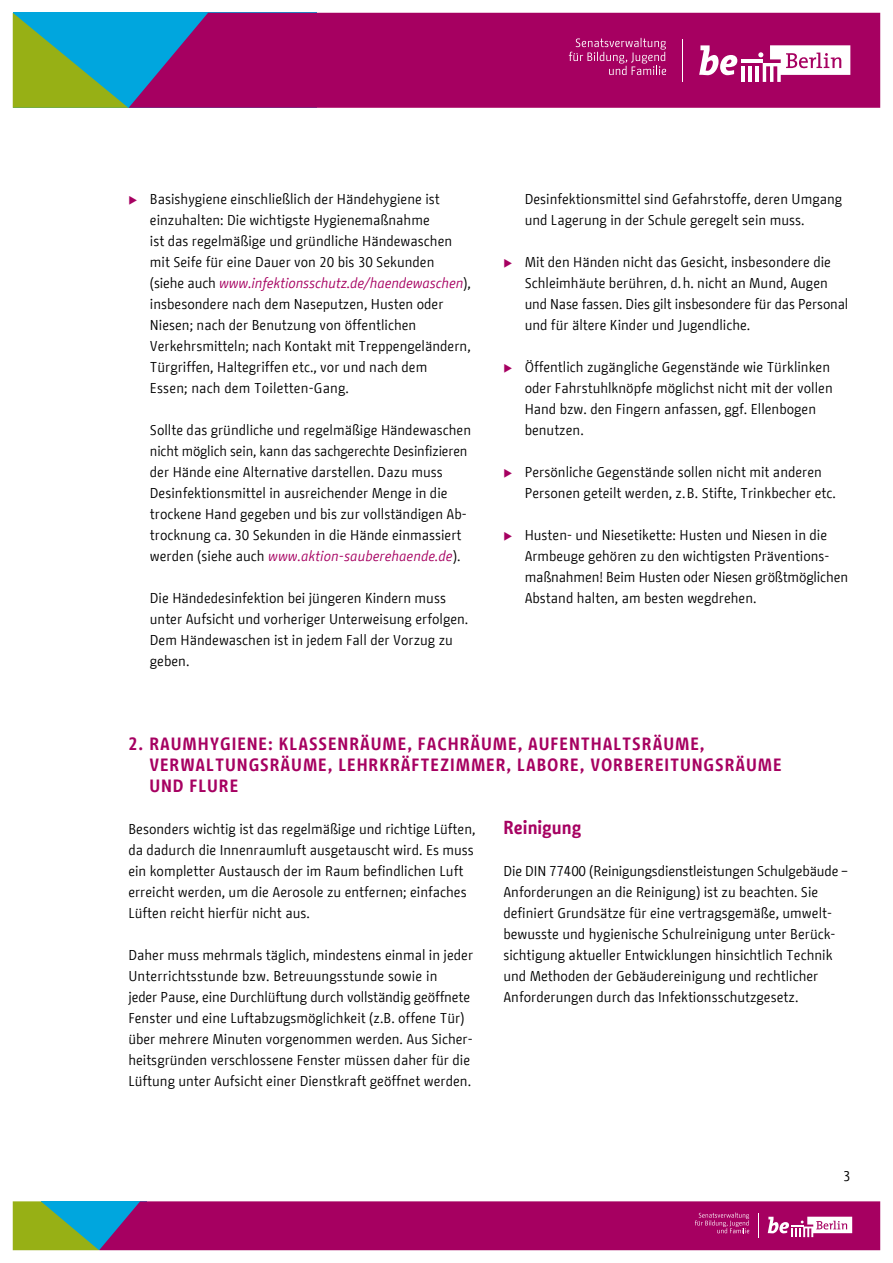
<style>
.page{position:relative;width:893px;height:1263px;background:#fff}
.page>*{position:absolute;margin:0;border:0;box-sizing:border-box;transform-origin:0 0}
.t1{font:700 18.75px "BMF Change";color:#a60061}
.t2{font:700 17.7px/21px "BMF Change";letter-spacing:.05em;color:#a60061}
.t3{font:14.25px/21px "BMF Change";color:#000}
.s1{font-style:italic;color:#a60061}
</style>
<div class="page">
<svg style="left:12px;top:13px;width:116px;height:95px;background:#4eac7a"></svg>
<svg style="left:128px;top:13px;width:753px;height:95px;background:#9c0b69"></svg>
<svg style="left:12px;top:1201px;width:869px;height:49px;background:#9e1e68"></svg>
<svg style="left:699px;top:45px;width:38px;height:30px"></svg>
<hr style="left:741px;top:66px;width:3px;height:16px;background:#fff">
<hr style="left:748px;top:66px;width:4px;height:16px;background:#fff">
<hr style="left:755px;top:66px;width:4px;height:16px;background:#fff">
<hr style="left:741px;top:59px;width:22px;height:4px;background:#fff">
<svg style="left:758px;top:45px;width:92px;height:37px"></svg>
<hr style="left:682px;top:39px;width:1px;height:43px;background:#fff">
<svg style="left:569px;top:38px;width:97px;height:37px;background:#b32678"></svg>
<p class="t3" style="left:150px;top:188px;width:322px">Basishygiene einschließlich der Händehygiene ist einzuhalten: Die wichtigste Hygienemaßnahme<br>ist das regelmäßige und gründliche Händewaschen mit Seife für eine Dauer von 20 bis 30 Sekunden (siehe auch <span class="s1">www.infektionsschutz.de/haendewaschen</span>), insbesondere nach dem Naseputzen, Husten oder Niesen; nach der Benutzung von öffentlichen Verkehrsmitteln; nach Kontakt mit Treppengeländern, Türgriffen, Haltegriffen etc., vor und nach dem<br>Essen; nach dem Toiletten-Gang.</p>
<p class="t3" style="left:150px;top:419px;width:323px">Sollte das gründliche und regelmäßige Händewaschen nicht möglich sein, kann das sachgerechte Desinfizieren der Hände eine Alternative darstellen. Dazu muss Desinfektionsmittel in ausreichender Menge in die trockene Hand gegeben und bis zur vollständigen Ab&shy;trocknung ca. 30 Sekunden in die Hände einmassiert werden (siehe auch <span class="s1">www.aktion-sauberehaende.de</span>).</p>
<p class="t3" style="left:150px;top:587px;width:320px">Die Händedesinfektion bei jüngeren Kindern muss unter Aufsicht und vorheriger Unterweisung erfolgen.<br>Dem Händewaschen ist in jedem Fall der Vorzug zu geben.</p>
<p class="t3" style="left:525px;top:188px;width:319px">Desinfektionsmittel sind Gefahrstoffe, deren Umgang und Lagerung in der Schule geregelt sein muss.</p>
<p class="t3" style="left:525px;top:251px;width:325px">Mit den Händen nicht das Gesicht, insbesondere die Schleimhäute berühren, d.h. nicht an Mund, Augen und Nase fassen. Dies gilt insbesondere für das Personal und für ältere Kinder und Jugendliche.</p>
<p class="t3" style="left:525px;top:356px;width:310px">Öffentlich zugängliche Gegenstände wie Türklinken oder Fahrstuhlknöpfe möglichst nicht mit der vollen Hand bzw. den Fingern anfassen, ggf. Ellenbogen benutzen.</p>
<p class="t3" style="left:525px;top:461px;width:313px">Persönliche Gegenstände sollen nicht mit anderen<br>Personen geteilt werden, z.B. Stifte, Trinkbecher etc.</p>
<p class="t3" style="left:525px;top:524px;width:325px">Husten- und Niesetikette: Husten und Niesen in die Armbeuge gehören zu den wichtigsten Präventions&shy;maßnahmen! Beim Husten oder Niesen größtmöglichen Abstand halten, am besten wegdrehen.</p>
<p class="t2" style="left:149px;top:733px;width:634px;text-indent:-21px">2. RAUMHYGIENE: KLASSENRÄUME, FACHRÄUME, AUFENTHALTSRÄUME,<br>VERWALTUNGSRÄUME, LEHRKRÄFTEZIMMER, LABORE, VORBEREITUNGSRÄUME<br>UND FLURE</p>
<p class="t3" style="left:128px;top:818px;width:349px">Besonders wichtig ist das regelmäßige und richtige Lüften, da dadurch die Innenraumluft ausgetauscht wird. Es muss ein kompletter Austausch der im Raum befindlichen Luft erreicht werden, um die Aerosole zu entfernen; einfaches Lüften reicht hierfür nicht aus.</p>
<p class="t3" style="left:128px;top:944px;width:346px">Daher muss mehrmals täglich, mindestens einmal in jeder Unterrichtsstunde bzw. Betreuungsstunde sowie in<br>jeder Pause, eine Durchlüftung durch vollständig geöffnete Fenster und eine Luftabzugsmöglichkeit (z.B. offene Tür) über mehrere Minuten vorgenommen werden. Aus Sicher&shy;heitsgründen verschlossene Fenster müssen daher für die Lüftung unter Aufsicht einer Dienstkraft geöffnet werden.</p>
<h1 class="t1" style="left:503px;top:814px;width:79px">Reinigung</h1>
<p class="t3" style="left:503px;top:860px;width:346px">Die DIN 77400 (Reinigungsdienstleistungen Schulgebäude – Anforderungen an die Reinigung) ist zu beachten. Sie definiert Grundsätze für eine vertragsgemäße, umwelt&shy;bewusste und hygienische Schulreinigung unter Berück&shy;sichtigung aktueller Entwicklungen hinsichtlich Technik und Methoden der Gebäudereinigung und rechtlicher Anforderungen durch das Infektionsschutzgesetz.</p>
<p class="t3" style="left:843px;top:1166px;width:9px">3</p>
</div>
